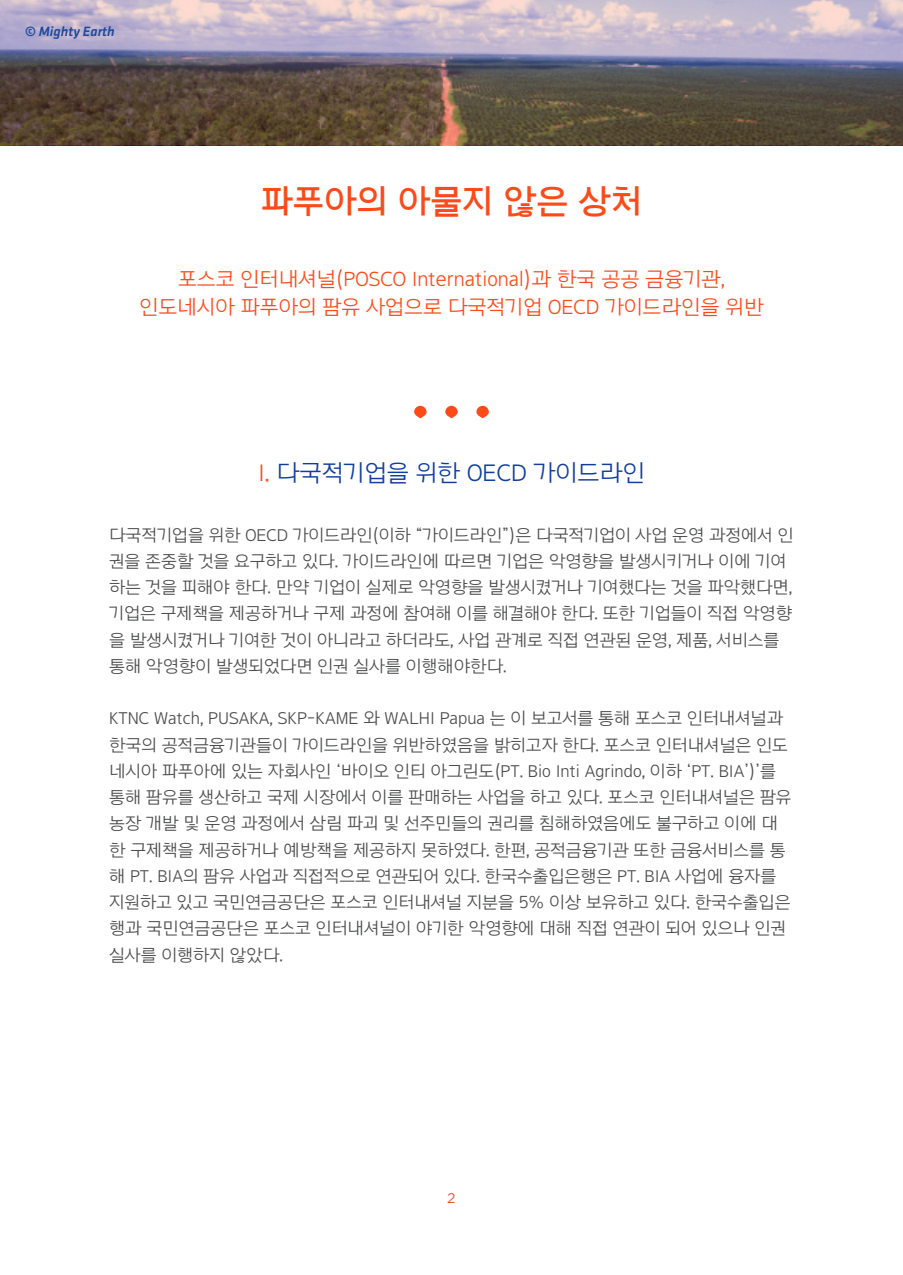
<style>
.page{position:relative;width:903px;height:1275px;background:#fff}
.page>*{position:absolute;margin:0;border:0;box-sizing:border-box;transform-origin:0 0}
.t1{font:35px "Arita dotum Semi Bold OTF";color:#fc4b19}
.t2{font:24.5px "Arita dotum Medium OTF";color:#103e9e}
.t3{font:21px "Arita dotum Medium OTF";color:#fc4b19}
.t4{font:17.5px/26.2px "Arita dotum Medium OTF";color:#4b4c4d}
.t5{font:italic 500 14px "Klavika";color:#1f499b}
.t6{font:14px "Gotham";color:#f05130}
.s1{color:#fc4b19}
</style>
<div class="page">
<svg style="left:0;top:0;width:903px;height:145px;background:#837779"></svg>
<div style="left:414px;top:406px;width:12px;height:12px;background:#fc4b19;border-radius:50%"></div>
<svg style="left:476px;top:406px;width:13px;height:12px"></svg>
<div style="left:445px;top:406px;width:13px;height:12px;background:#fc4b19;border-radius:50%"></div>
<p class="t5" style="left:25px;top:24px;width:91px">© Mighty Earth</p>
<p class="t1" style="left:260px;top:182px;width:383px">파푸아의 아물지 않은 상처</p>
<p class="t3" style="left:178px;top:267px;width:548px">포스코 인터내셔널(POSCO International)과 한국 공공 금융기관,</p>
<p class="t3" style="left:139px;top:295px;width:626px">인도네시아 파푸아의 팜유 사업으로 다국적기업 OECD 가이드라인을 위반</p>
<p class="t2" style="left:258px;top:460px;width:388px"><span class="s1">I.</span> 다국적기업을 위한 OECD 가이드라인</p>
<p class="t4" style="left:109px;top:522px;width:686px">다국적기업을 위한 OECD 가이드라인(이하 “가이드라인”)은 다국적기업이 사업 운영 과정에서 인 권을 존중할 것을 요구하고 있다. 가이드라인에 따르면 기업은 악영향을 발생시키거나 이에 기여 하는 것을 피해야 한다. 만약 기업이 실제로 악영향을 발생시켰거나 기여했다는 것을 파악했다면, 기업은 구제책을 제공하거나 구제 과정에 참여해 이를 해결해야 한다. 또한 기업들이 직접 악영향 을 발생시켰거나 기여한 것이 아니라고 하더라도, 사업 관계로 직접 연관된 운영, 제품, 서비스를 통해 악영향이 발생되었다면 인권 실사를 이행해야한다.</p>
<p class="t4" style="left:109px;top:705px;width:684px">KTNC Watch, PUSAKA, SKP-KAME 와 WALHI Papua 는 이 보고서를 통해 포스코 인터내셔널과 한국의 공적금융기관들이 가이드라인을 위반하였음을 밝히고자 한다. 포스코 인터내셔널은 인도 네시아 파푸아에 있는 자회사인 ‘바이오 인티 아그린도(PT. Bio Inti Agrindo, 이하 ‘PT. BIA’)’를 통해 팜유를 생산하고 국제 시장에서 이를 판매하는 사업을 하고 있다. 포스코 인터내셔널은 팜유 농장 개발 및 운영 과정에서 삼림 파괴 및 선주민들의 권리를 침해하였음에도 불구하고 이에 대 한 구제책을 제공하거나 예방책을 제공하지 못하였다. 한편, 공적금융기관 또한 금융서비스를 통 해 PT. BIA의 팜유 사업과 직접적으로 연관되어 있다. 한국수출입은행은 PT. BIA 사업에 융자를 지원하고 있고 국민연금공단은 포스코 인터내셔널 지분을 5% 이상 보유하고 있다. 한국수출입은 행과 국민연금공단은 포스코 인터내셔널이 야기한 악영향에 대해 직접 연관이 되어 있으나 인권 실사를 이행하지 않았다.</p>
<p class="t6" style="left:447px;top:1190px;width:10px">2</p>
</div>
